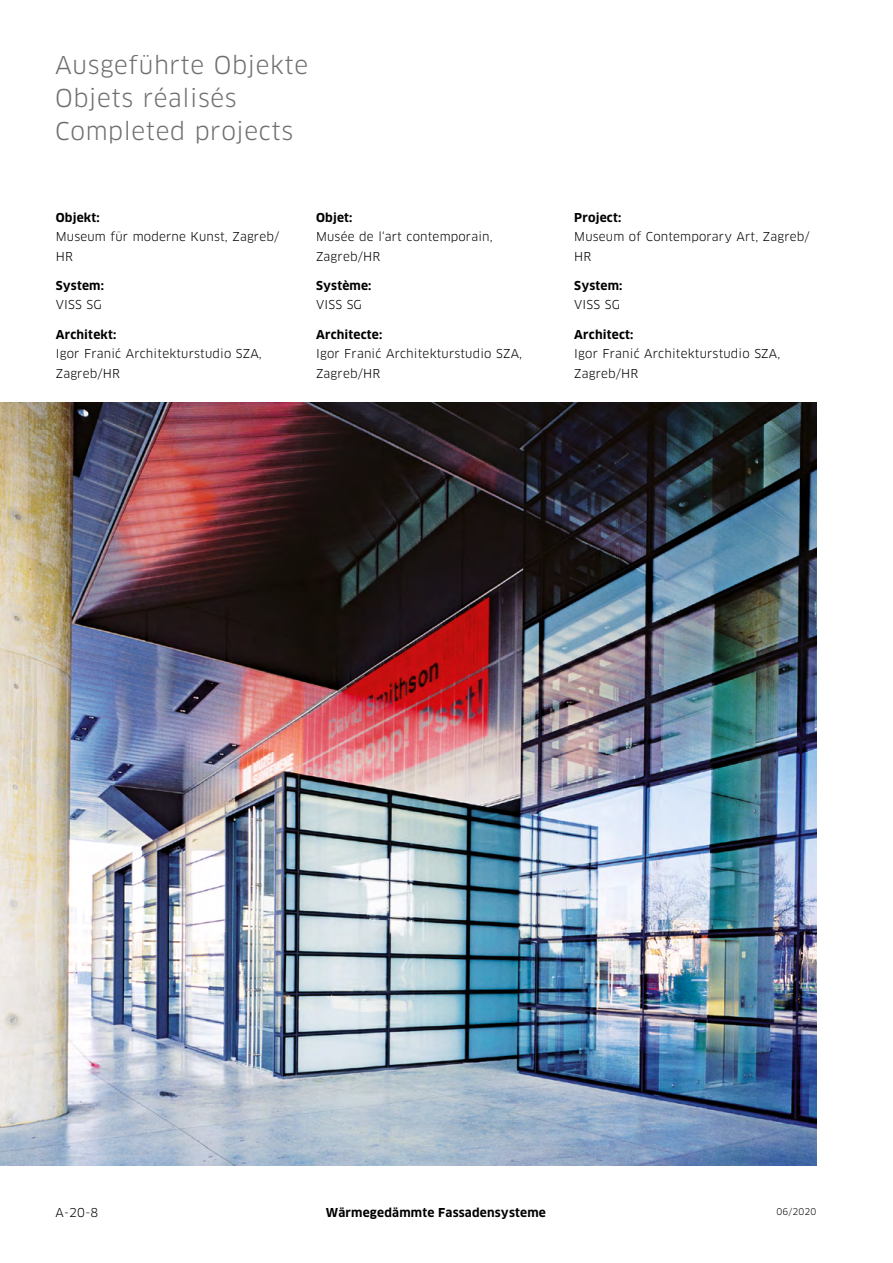
<style>
.page{position:relative;width:893px;height:1263px;background:#fff}
.page>*{position:absolute;margin:0;border:0;box-sizing:border-box;transform-origin:0 0}
.t1{font:24px/33px "Clan Pro";letter-spacing:.025em;color:#706f6f}
.t2{font:12px/19.5px "Clan Pro";letter-spacing:.015em;color:#000}
.t3{font:700 12px "Clan Pro";letter-spacing:.015em;color:#000}
.t4{font:9px "Clan Pro";letter-spacing:.015em;color:#000}
</style>
<div class="page">
<img style="left:0;top:402px;width:816px;height:763px">
<h1 class="t1" style="left:55px;top:49px;width:254px">Ausgeführte Objekte<br>Objets réalisés<br>Completed projects</h1>
<p class="t3" style="left:56px;top:210px;width:46px">Objekt:</p>
<p class="t2" style="left:56px;top:227px;width:225px">Museum für moderne Kunst, Zagreb/<br>HR</p>
<p class="t3" style="left:56px;top:278px;width:50px">System:</p>
<p class="t2" style="left:56px;top:295px;width:47px">VISS SG</p>
<p class="t3" style="left:56px;top:327px;width:62px">Architekt:</p>
<p class="t2" style="left:56px;top:344px;width:208px">Igor Franić Architekturstudio SZA,<br>Zagreb/HR</p>
<p class="t3" style="left:316px;top:210px;width:38px">Objet:</p>
<p class="t2" style="left:316px;top:227px;width:178px">Musée de l‘art contemporain,<br>Zagreb/HR</p>
<p class="t3" style="left:316px;top:278px;width:57px">Système:</p>
<p class="t2" style="left:316px;top:295px;width:47px">VISS SG</p>
<p class="t3" style="left:316px;top:327px;width:68px">Architecte:</p>
<p class="t2" style="left:316px;top:344px;width:208px">Igor Franić Architekturstudio SZA,<br>Zagreb/HR</p>
<p class="t3" style="left:574px;top:210px;width:49px">Project:</p>
<p class="t2" style="left:574px;top:227px;width:237px">Museum of Contemporary Art, Zagreb/<br>HR</p>
<p class="t3" style="left:574px;top:278px;width:50px">System:</p>
<p class="t2" style="left:574px;top:295px;width:47px">VISS SG</p>
<p class="t3" style="left:574px;top:327px;width:61px">Architect:</p>
<p class="t2" style="left:574px;top:344px;width:208px">Igor Franić Architekturstudio SZA,<br>Zagreb/HR</p>
<p class="t2" style="left:56px;top:1203px;width:44px">A-20-8</p>
<p class="t3" style="left:326px;top:1206px;width:222px">Wärmegedämmte Fassadensysteme</p>
<p class="t4" style="left:776px;top:1206px;width:41px">06/2020</p>
</div>
